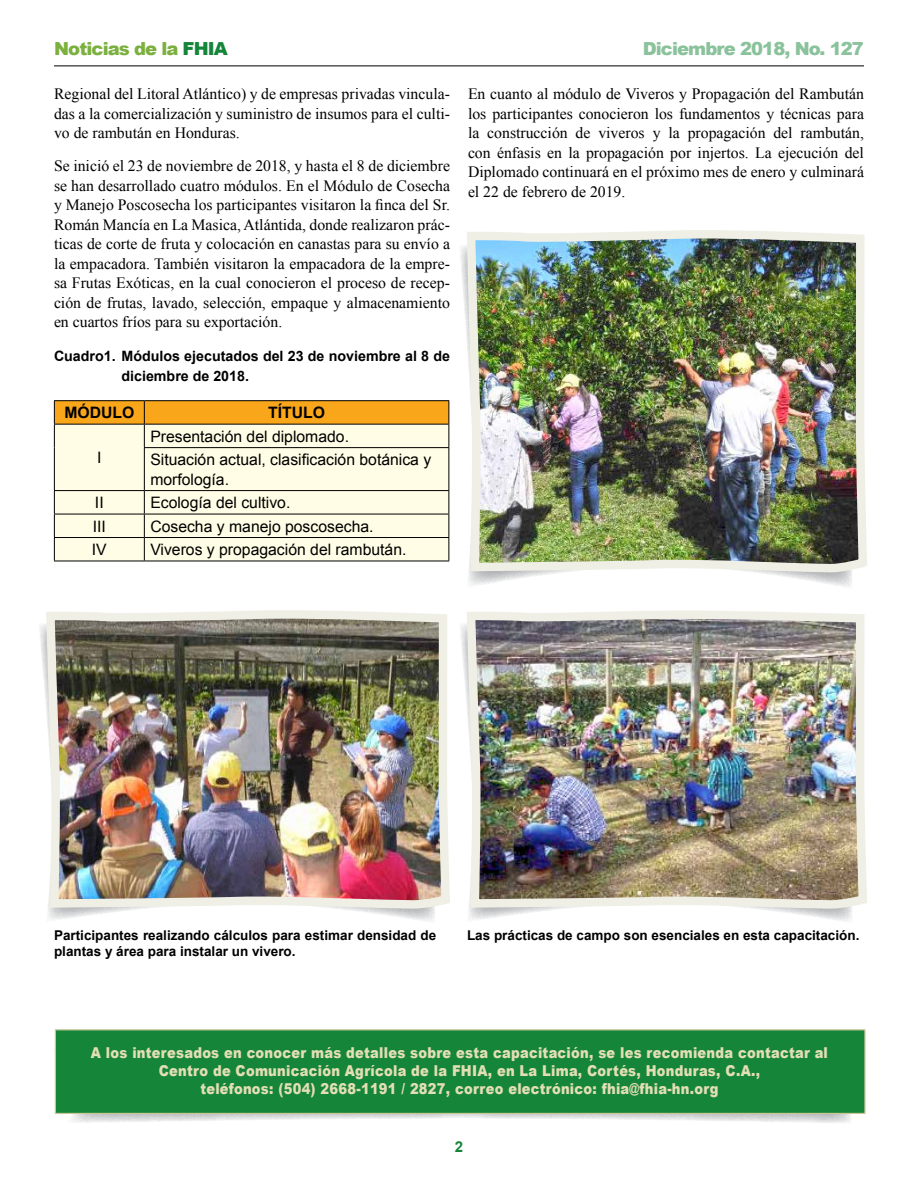
<style>
.page{position:relative;width:918px;height:1188px;background:#fff}
.page>*{position:absolute;margin:0;border:0;box-sizing:border-box;transform-origin:0 0}
.t1{font:900 18px "Arial";letter-spacing:-.05em;color:#8ac29c}
.t2{font:900 18px "Arial";letter-spacing:-.05em;color:#7bb03f}
.t3{font:15.75px/19.5px "Times New Roman";color:#000;text-align:justify}
.t4{font:15.75px/23.4px "Arial";color:#000}
.t5{font:700 15.75px "Arial";color:#000}
.t6{font:900 15px/18px "Arial";letter-spacing:.02em;color:#e3deb4;text-align:center;scale:.87 1}
.t7{font:700 15px "Arial";color:#148539}
.t8{font:700 14.25px/19.5px "Arial";color:#000}
.t9{font:700 13.5px/16.5px "Arial";color:#000}
.s1{color:#148539}
</style>
<div class="page">
<hr style="left:54px;top:66px;width:810px;height:1px;background:#000">
<svg style="left:54px;top:1047px;width:797px;height:76px"></svg>
<div style="left:55px;top:1029px;width:811px;height:85px;background:#148539;border:1px solid #c7c796"></div>
<div style="left:55px;top:448px;width:393px;height:113px;background:#fffde5"></div>
<hr style="left:54px;top:400px;width:90px;height:1px;background:#000">
<hr style="left:144px;top:400px;width:305px;height:1px;background:#000">
<svg style="left:54px;top:401px;width:395px;height:47px;background:#f4ca7b"></svg>
<hr style="left:54px;top:448px;width:1px;height:42px;background:#000">
<hr style="left:144px;top:447px;width:305px;height:1px;background:#000">
<hr style="left:144px;top:448px;width:1px;height:42px;background:#000">
<hr style="left:448px;top:448px;width:1px;height:42px;background:#000">
<hr style="left:54px;top:490px;width:90px;height:1px;background:#000">
<hr style="left:144px;top:490px;width:305px;height:1px;background:#000">
<hr style="left:54px;top:514px;width:90px;height:1px;background:#000">
<hr style="left:144px;top:514px;width:305px;height:1px;background:#000">
<hr style="left:54px;top:537px;width:90px;height:1px;background:#000">
<svg style="left:54px;top:491px;width:1px;height:70px"></svg>
<hr style="left:144px;top:537px;width:305px;height:1px;background:#000">
<svg style="left:144px;top:491px;width:1px;height:70px"></svg>
<svg style="left:448px;top:491px;width:1px;height:70px"></svg>
<hr style="left:54px;top:561px;width:90px;height:1px;background:#000">
<hr style="left:144px;top:561px;width:305px;height:1px;background:#000">
<svg style="left:460px;top:246px;width:392px;height:341px"></svg>
<img style="left:463px;top:230px;width:404px;height:347px">
<svg style="left:39px;top:625px;width:396px;height:296px"></svg>
<img style="left:42px;top:610px;width:408px;height:303px">
<svg style="left:460px;top:625px;width:392px;height:296px"></svg>
<img style="left:463px;top:610px;width:404px;height:303px">
<p class="t2" style="left:54px;top:35px;width:175px">Noticias de la <span class="s1">FHIA</span></p>
<p class="t1" style="left:643px;top:35px;width:223px">Diciembre 2018, No. 127</p>
<p class="t3" style="left:54px;top:84px;width:398px">Regional del Litoral Atlántico) y de empresas privadas vincula&shy;das a la comercialización y suministro de insumos para el culti&shy;vo de rambután en Honduras.</p>
<p class="t3" style="left:54px;top:156px;width:398px">Se inició el 23 de noviembre de 2018, y hasta el 8 de diciembre se han desarrollado cuatro módulos. En el Módulo de Cosecha y Manejo Poscosecha los participantes visitaron la finca del Sr.<br>Román Mancía en La Masica, Atlántida, donde realizaron prác&shy;ticas de corte de fruta y colocación en canastas para su envío a la empacadora. También visitaron la empacadora de la empre&shy;sa Frutas Exóticas, en la cual conocieron el proceso de recep&shy;ción de frutas, lavado, selección, empaque y almacenamiento en cuartos fríos para su exportación.</p>
<p class="t8" style="left:122px;top:347px;width:330px;text-indent:-68px">Cuadro1. Módulos ejecutados del 23 de noviembre al 8 de diciembre de 2018.</p>
<p class="t5" style="left:64px;top:402px;width:71px">MÓDULO</p>
<p class="t5" style="left:268px;top:402px;width:58px">TÍTULO</p>
<p class="t4" style="left:97px;top:446px;width:6px">I</p>
<p class="t4" style="left:150px;top:425px;width:282px">Presentación del diplomado.<br>Situación actual, clasificación botánica y</p>
<p class="t4" style="left:150px;top:468px;width:80px">morfología.</p>
<p class="t4" style="left:95px;top:491px;width:10px">II</p>
<p class="t4" style="left:150px;top:491px;width:142px">Ecología del cultivo.</p>
<p class="t4" style="left:93px;top:514px;width:15px">III</p>
<p class="t4" style="left:150px;top:514px;width:225px">Cosecha y manejo poscosecha.</p>
<p class="t4" style="left:92px;top:538px;width:16px">IV</p>
<p class="t4" style="left:150px;top:538px;width:258px">Viveros y propagación del rambután.</p>
<p class="t3" style="left:468px;top:84px;width:398px">En cuanto al módulo de Viveros y Propagación del Rambután los participantes conocieron los fundamentos y técnicas para la construcción de viveros y la propagación del rambután, con énfasis en la propagación por injertos. La ejecución del Diplomado continuará en el próximo mes de enero y culminará el 22 de febrero de 2019.</p>
<p class="t9" style="left:54px;top:927px;width:384px">Participantes realizando cálculos para estimar densidad de plantas y área para instalar un vivero.</p>
<p class="t9" style="left:467px;top:927px;width:394px">Las prácticas de campo son esenciales en esta capacitación.</p>
<p class="t6" style="left:91px;top:1043px;width:849px">A los interesados en conocer más detalles sobre esta capacitación, se les recomienda contactar al<br>Centro de Comunicación Agrícola de la FHIA, en La Lima, Cortés, Honduras, C.A.,<br>teléfonos: (504) 2668-1191 / 2827, correo electrónico: fhia@fhia-hn.org</p>
<p class="t7" style="left:455px;top:1137px;width:10px">2</p>
</div>
